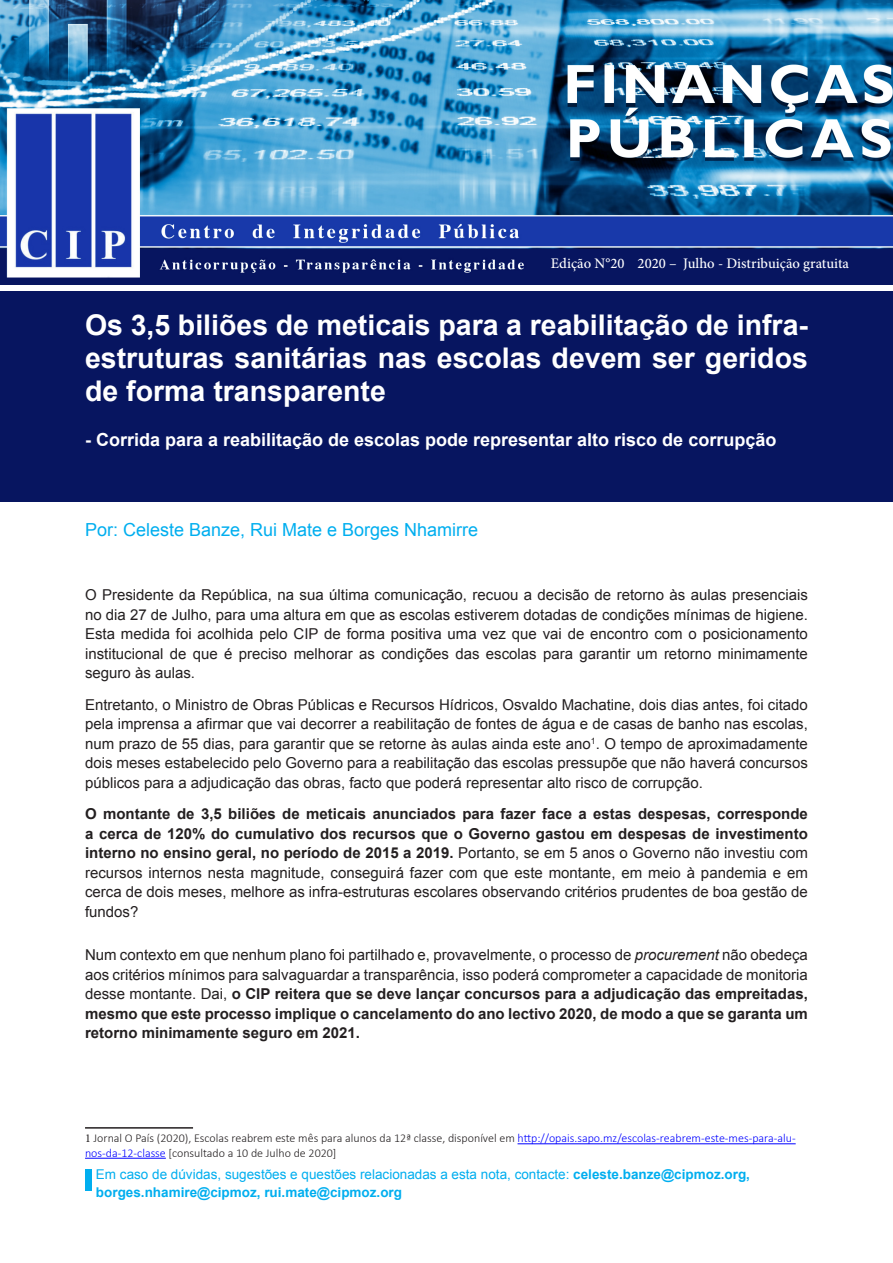
<style>
.page{position:relative;width:893px;height:1263px;background:#fff}
.page>*{position:absolute;margin:0;border:0;box-sizing:border-box;transform-origin:0 0}
.t1{font:700 28.5px/32.8px "Arial";color:#fff;text-align:justify}
.Default{font:700 18px "Arial";color:#fff}
.t2{font:18px "Arial";color:#00aeef}
.Default-2{font:15px/19.5px "Arial";color:#231f20;text-align:justify}
.t3{font:500 14.55px "Minion Pro";color:#fff}
.t4{font:13.5px "Arial";color:#00aeef}
.t5{font:700 13.5px "Arial";color:#00aeef}
.t6{font:300 12px/14.4px "Calibri";color:#231f20}
.s1{font-weight:700}
.s2{font-style:italic}
.s3{font-family:"Minion Pro";font-weight:400}
.s4{color:#00f}
</style>
<div class="page">
<div style="left:0;top:291px;width:893px;height:211px;background:#071560"></div>
<img style="left:0;top:0;width:893px;height:284px">
<div style="left:85px;top:1169px;width:6px;height:22px;background:#00aeef"></div>
<hr style="left:85px;top:1127px;width:108px;height:1px;background:#231f20">
<hr style="left:518px;top:1143px;width:278px;height:1px;background:#00f">
<hr style="left:85px;top:1158px;width:81px;height:1px;background:#00f">
<p class="t3" style="left:551px;top:253px;width:300px">Edição N°20 2020 – Julho - Distribuição gratuita</p>
<p class="t1" style="left:85px;top:310px;width:724px">Os 3,5 biliões de meticais para a reabilitação de infra&shy;estruturas sanitárias nas escolas devem ser geridos de forma transparente</p>
<p class="Default" style="left:85px;top:427px;width:693px">- Corrida para a reabilitação de escolas pode representar alto risco de corrupção</p>
<p class="t2" style="left:85px;top:518px;width:395px">Por: Celeste Banze, Rui Mate e Borges Nhamirre</p>
<p class="Default-2" style="left:85px;top:585px;width:724px">O Presidente da República, na sua última comunicação, recuou a decisão de retorno às aulas presenciais no dia 27 de Julho, para uma altura em que as escolas estiverem dotadas de condições mínimas de higiene.<br>Esta medida foi acolhida pelo CIP de forma positiva uma vez que vai de encontro com o posicionamento institucional de que é preciso melhorar as condições das escolas para garantir um retorno minimamente seguro às aulas.</p>
<p class="Default-2" style="left:85px;top:695px;width:724px">Entretanto, o Ministro de Obras Públicas e Recursos Hídricos, Osvaldo Machatine, dois dias antes, foi citado pela imprensa a afirmar que vai decorrer a reabilitação de fontes de água e de casas de banho nas escolas, num prazo de 55 dias, para garantir que se retorne às aulas ainda este ano<sup>1</sup>. O tempo de aproximadamente dois meses estabelecido pelo Governo para a reabilitação das escolas pressupõe que não haverá concursos públicos para a adjudicação das obras, facto que poderá representar alto risco de corrupção.</p>
<p class="Default-2" style="left:85px;top:804px;width:724px"><span class="s1">O montante de 3,5 biliões de meticais anunciados para fazer face a estas despesas, corresponde a cerca de 120% do cumulativo dos recursos que o Governo gastou em despesas de investimento interno no ensino geral, no período de 2015 a 2019.</span> Portanto, se em 5 anos o Governo não investiu com recursos internos nesta magnitude, conseguirá fazer com que este montante, em meio à pandemia e em cerca de dois meses, melhore as infra-estruturas escolares observando critérios prudentes de boa gestão de fundos?</p>
<p class="Default-2" style="left:85px;top:945px;width:724px">Num contexto em que nenhum plano foi partilhado e, provavelmente, o processo de <span class="s2">procurement</span> não obedeça aos critérios mínimos para salvaguardar a transparência, isso poderá comprometer a capacidade de monitoria desse montante. Dai, <span class="s1">o CIP reitera que se deve lançar concursos para a adjudicação das empreitadas, mesmo que este processo implique o cancelamento do ano lectivo 2020, de modo a que se garanta um retorno minimamente seguro em 2021.</span></p>
<p class="t6" style="left:85px;top:1131px;width:712px"><span class="s3">1</span> Jornal O País (2020), Escolas reabrem este mês para alunos da 12ª classe, disponível em <span class="s4">http://opais.sapo.mz/escolas-reabrem-este-mes-para-alu&shy;nos-da-12-classe</span> [consultado a 10 de Julho de 2020]</p>
<p class="t4" style="left:96px;top:1165px;width:656px">Em caso de dúvidas, sugestões e questões relacionadas a esta nota, contacte: <span class="s1">celeste.banze@cipmoz.org,</span></p>
<p class="t5" style="left:96px;top:1183px;width:308px">borges.nhamire@cipmoz, rui.mate@cipmoz.org</p>
</div>
